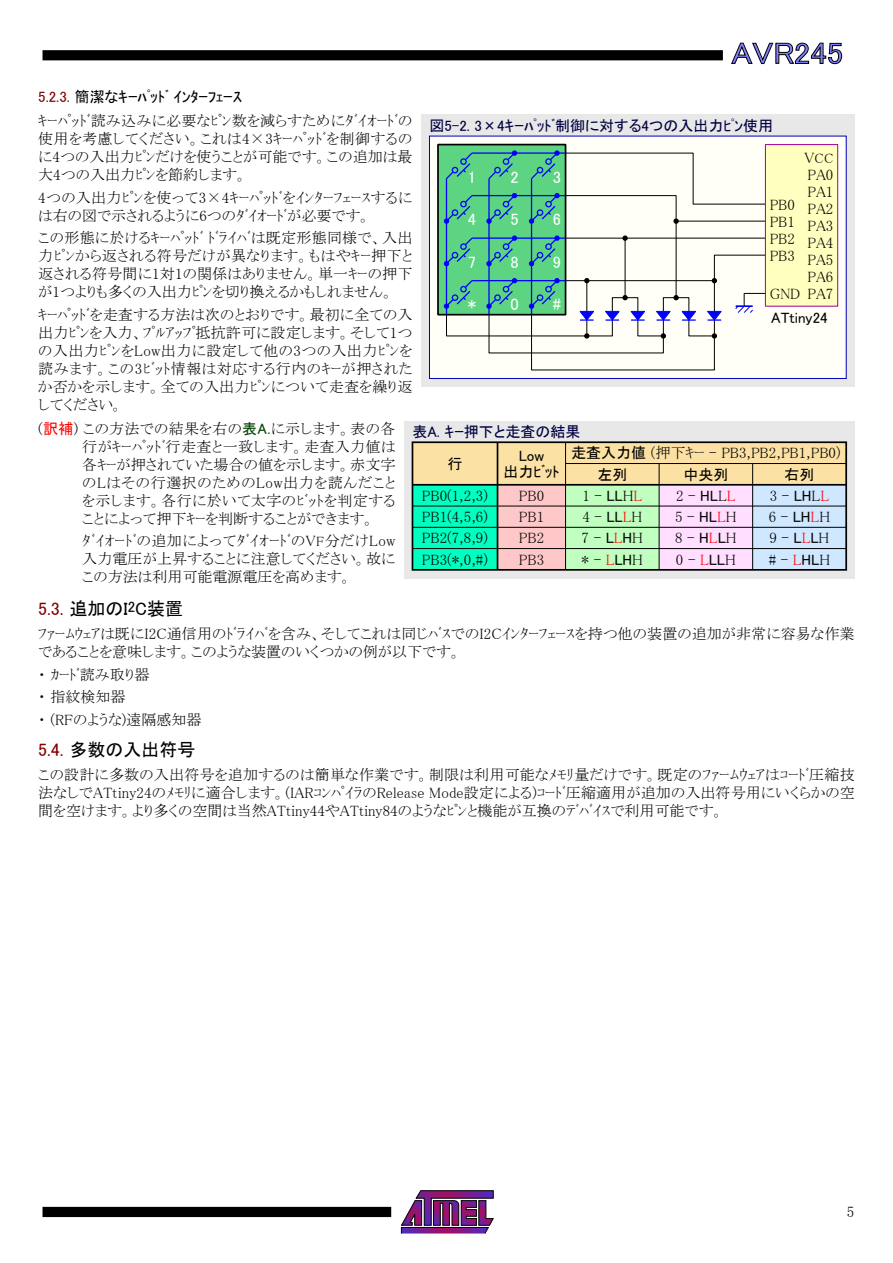
<style>
.page{position:relative;width:893px;height:1263px;background:#fff}
.page>*{position:absolute;margin:0;border:0;box-sizing:border-box;transform-origin:0 0}
.t1{font:30px "MS P Gothic";color:#8080ff;scale:1.1 1}
.t2{font:18px "MS P Gothic";color:#000}
.t3{font:16.5px "MS P Gothic";color:#fff}
.t4{font:15px/18px "MS P Mincho";color:#000;text-align:justify}
.t5{font:15px/18px "MS P Mincho";letter-spacing:.02em;color:#000}
.t6{font:15px/16.5px "MS P Gothic";color:#000;text-align:center}
.t7{font:15px "MS P Gothic";color:#000040}
.t8{font:13.5px "MS P Mincho";color:#000}
.s1{color:#800000}
.s2{font-family:"MS P Gothic";color:#f00}
.s3{font-family:"MS P Gothic";color:#004000}
.s4{font-size:13.5px}
.s5{font-size:15px}
.s6{font-family:"MS P Gothic"}
.s7{color:#f00}
</style>
<div class="page">
<svg style="left:401px;top:1190px;width:93px;height:44px"></svg>
<div style="left:43px;top:1207px;width:348px;height:10px;background:#000"></div>
<div style="left:43px;top:50px;width:680px;height:10px;background:#000"></div>
<svg style="left:731px;top:43px;width:111px;height:21px"></svg>
<div style="left:421px;top:115px;width:434px;height:272px;background:#e8e8e8"></div>
<div style="left:429px;top:136px;width:417px;height:242px;background:#fffff7"></div>
<div style="left:429px;top:136px;width:418px;height:243px;border:1px solid #0000c0"></div>
<div style="left:438px;top:145px;width:128px;height:170px;background:#5cd481"></div>
<div style="left:437px;top:144px;width:129px;height:171px;border:2px solid #000"></div>
<svg style="left:444px;top:150px;width:321px;height:221px"></svg>
<div style="left:765px;top:145px;width:73px;height:161px;background:#ffffc0"></div>
<div style="left:765px;top:144px;width:73px;height:163px;border:1px solid #a000a0"></div>
<div style="left:404px;top:421px;width:451px;height:157px;background:#e8e8e8"></div>
<div style="left:497px;top:485px;width:69px;height:85px;background:#ffc8c8"></div>
<div style="left:412px;top:485px;width:85px;height:85px;background:#00ffc0"></div>
<div style="left:566px;top:485px;width:93px;height:85px;background:#c0ffc0"></div>
<div style="left:659px;top:485px;width:94px;height:85px;background:#ffdeff"></div>
<div style="left:753px;top:485px;width:93px;height:85px;background:#d0e8ff"></div>
<div style="left:412px;top:442px;width:434px;height:43px;background:#fce1a4"></div>
<div style="left:412px;top:441px;width:435px;height:130px;border:2px solid #000"></div>
<hr style="left:497px;top:442px;width:1px;height:128px;background:#000">
<hr style="left:565px;top:442px;width:1px;height:128px;background:#000">
<hr style="left:659px;top:463px;width:1px;height:107px;background:#000">
<hr style="left:752px;top:463px;width:1px;height:107px;background:#000">
<hr style="left:412px;top:484px;width:434px;height:2px;background:#000">
<hr style="left:412px;top:506px;width:434px;height:1px;background:#000">
<hr style="left:412px;top:527px;width:434px;height:1px;background:#000">
<hr style="left:412px;top:548px;width:434px;height:1px;background:#000">
<hr style="left:566px;top:463px;width:280px;height:1px;background:#000">
<h1 class="t1" style="left:731px;top:38px;width:103px">AVR245</h1>
<p class="t6" style="left:38px;top:89px;width:206px"><span class="s1">5.2.3.</span> 簡潔なｷｰﾊﾟｯﾄﾞ ｲﾝﾀｰﾌｪｰｽ</p>
<p class="t4" style="left:38px;top:112px;width:376px">ｷｰﾊﾟｯﾄﾞ読み込みに必要なﾋﾟﾝ数を減らすためにﾀﾞｲｵｰﾄﾞの使用を考慮してください。これは4×3ｷｰﾊﾟｯﾄﾞを制御するのに4つの入出力ﾋﾟﾝだけを使うことが可能です。この追加は最大4つの入出力ﾋﾟﾝを節約します。</p>
<p class="t5" style="left:38px;top:188px;width:376px">4つの入出力ﾋﾟﾝを使って3×4ｷｰﾊﾟｯﾄﾞをｲﾝﾀｰﾌｪｰｽするには右の図で示されるように6つのﾀﾞｲｵｰﾄﾞが必要です。</p>
<p class="t4" style="left:38px;top:229px;width:376px">この形態に於けるｷｰﾊﾟｯﾄﾞ ﾄﾞﾗｲﾊﾞは既定形態同様で、入出力ﾋﾟﾝから返される符号だけが異なります。もはやｷｰ押下と返される符号間に1対1の関係はありません。単一ｷｰの押下が1つよりも多くの入出力ﾋﾟﾝを切り換えるかもしれません。</p>
<p class="t4" style="left:38px;top:305px;width:376px">ｷｰﾊﾟｯﾄﾞを走査する方法は次のとおりです。最初に全ての入出力ﾋﾟﾝを入力、ﾌﾟﾙｱｯﾌﾟ抵抗許可に設定します。そして1つの入出力ﾋﾟﾝをLow出力に設定して他の3つの入出力ﾋﾟﾝを読みます。この3ﾋﾞｯﾄ情報は対応する行内のｷｰが押されたか否かを示します。全ての入出力ﾋﾟﾝについて走査を繰り返してください。</p>
<p class="t4" style="left:82px;top:419px;width:315px;text-indent:-44px">(<span class="s2">訳補</span>) この方法での結果を右の<span class="s3">表A.</span>に示します。表の各行がｷｰﾊﾟｯﾄﾞ行走査と一致します。走査入力値は各ｷｰが押されていた場合の値を示します。赤文字のLはその行選択のためのLow出力を読んだことを示します。各行に於いて太字のﾋﾞｯﾄを判定することによって押下ｷｰを判断することができます。</p>
<p class="t4" style="left:82px;top:532px;width:315px">ﾀﾞｲｵｰﾄﾞの追加によってﾀﾞｲｵｰﾄﾞのV<span class="s4">F</span>分だけLow入力電圧が上昇することに注意してください。故にこの方法は利用可能電源電圧を高めます。</p>
<p class="t7" style="left:429px;top:118px;width:345px">図5-2. 3×4ｷｰﾊﾟｯﾄﾞ制御に対する4つの入出力ﾋﾟﾝ使用</p>
<p class="t3" style="left:468px;top:169px;width:10px">1</p>
<p class="t3" style="left:510px;top:169px;width:10px">2</p>
<p class="t3" style="left:553px;top:169px;width:10px">3</p>
<p class="t3" style="left:468px;top:211px;width:10px">4</p>
<p class="t3" style="left:510px;top:211px;width:10px">5</p>
<p class="t3" style="left:553px;top:211px;width:10px">6</p>
<p class="t3" style="left:468px;top:254px;width:10px">7</p>
<p class="t3" style="left:510px;top:254px;width:10px">8</p>
<p class="t3" style="left:553px;top:254px;width:10px">9</p>
<p class="t3" style="left:468px;top:296px;width:52px">* 0</p>
<p class="t3" style="left:553px;top:296px;width:10px">#</p>
<p class="t8" style="left:805px;top:151px;width:30px"><span class="s5">V</span>CC</p>
<p class="t4" style="left:807px;top:166px;width:27px;line-height:17px">PA0<br>PA1<br>PA2<br>PA3</p>
<p class="t4" style="left:770px;top:195px;width:27px">PB0</p>
<p class="t4" style="left:770px;top:213px;width:27px;line-height:17px">PB1<br>PB2<br>PB3</p>
<p class="t4" style="left:807px;top:234px;width:27px;line-height:17px">PA4<br>PA5<br>PA6<br>PA7</p>
<p class="t4" style="left:770px;top:284px;width:32px">GND</p>
<p class="t6" style="left:771px;top:309px;width:58px">ATtiny24</p>
<p class="t7" style="left:412px;top:424px;width:169px">表A. ｷｰ押下と走査の結果</p>
<p class="t4" style="left:571px;top:444px;width:271px"><span class="s6">走査入力値</span> (押下ｷｰ - PB3,PB2,PB1,PB0)</p>
<p class="t6" style="left:447px;top:455px;width:16px">行</p>
<p class="t6" style="left:504px;top:447px;width:57px">Low<br>出力ﾋﾞｯﾄ</p>
<p class="t6" style="left:597px;top:466px;width:31px">左列</p>
<p class="t6" style="left:683px;top:466px;width:46px">中央列</p>
<p class="t6" style="left:784px;top:466px;width:31px">右列</p>
<p class="t4" style="left:422px;top:486px;width:68px">PB0(1,2,3)</p>
<p class="t4" style="left:519px;top:486px;width:27px">PB0</p>
<p class="t4" style="left:582px;top:486px;width:61px">1 - <span class="s6">LL</span>H<span class="s7">L</span></p>
<p class="t4" style="left:676px;top:486px;width:61px">2 - <span class="s6">HL</span>L<span class="s7">L</span></p>
<p class="t4" style="left:770px;top:486px;width:61px">3 - <span class="s6">LH</span>L<span class="s7">L</span></p>
<p class="t4" style="left:422px;top:508px;width:68px">PB1(4,5,6)</p>
<p class="t4" style="left:519px;top:508px;width:27px">PB1</p>
<p class="t4" style="left:582px;top:508px;width:61px">4 - <span class="s6">LL</span><span class="s7">L</span>H</p>
<p class="t4" style="left:675px;top:508px;width:63px">5 - <span class="s6">HL</span><span class="s7">L</span>H</p>
<p class="t4" style="left:769px;top:508px;width:63px">6 - <span class="s6">LH</span><span class="s7">L</span>H</p>
<p class="t4" style="left:422px;top:529px;width:68px">PB2(7,8,9)</p>
<p class="t4" style="left:519px;top:529px;width:27px">PB2</p>
<p class="t4" style="left:582px;top:529px;width:63px">7 - <span class="s6">L</span><span class="s7">L</span><span class="s6">H</span>H</p>
<p class="t4" style="left:675px;top:529px;width:63px">8 - <span class="s6">H</span><span class="s7">L</span><span class="s6">L</span>H</p>
<p class="t4" style="left:769px;top:529px;width:61px">9 - <span class="s6">L</span><span class="s7">L</span><span class="s6">L</span>H</p>
<p class="t4" style="left:422px;top:550px;width:68px">PB3(*,0,#)</p>
<p class="t4" style="left:519px;top:550px;width:27px">PB3</p>
<p class="t4" style="left:582px;top:550px;width:63px">* - <span class="s7">L</span><span class="s6">LH</span>H</p>
<p class="t4" style="left:676px;top:550px;width:61px">0 - <span class="s7">L</span><span class="s6">LL</span>H</p>
<p class="t4" style="left:769px;top:550px;width:63px"># - <span class="s7">L</span><span class="s6">HL</span>H</p>
<p class="t2" style="left:38px;top:600px;width:146px"><span class="s1">5.3.</span> 追加のI<sup>2</sup>C装置</p>
<p class="t4" style="left:38px;top:625px;width:818px">ﾌｧｰﾑｳｪｱは既にI2C通信用のﾄﾞﾗｲﾊﾞを含み、そしてこれは同じﾊﾞｽでのI2Cｲﾝﾀｰﾌｪｰｽを持つ他の装置の追加が非常に容易な作業であることを意味します。このような装置のいくつかの例が以下です。</p>
<p class="t4" style="left:38px;top:663px;width:165px;line-height:22.5px;text-align:left">・ ｶｰﾄﾞ読み取り器<br>・ 指紋検知器<br>・ (RFのような)遠隔感知器</p>
<p class="t2" style="left:38px;top:741px;width:159px"><span class="s1">5.4.</span> 多数の入出符号</p>
<p class="t4" style="left:38px;top:766px;width:818px">この設計に多数の入出符号を追加するのは簡単な作業です。制限は利用可能なﾒﾓﾘ量だけです。既定のﾌｧｰﾑｳｪｱはｺｰﾄﾞ圧縮技法なしでATtiny24のﾒﾓﾘに適合します。(IARｺﾝﾊﾟｲﾗのRelease Mode設定による)ｺｰﾄﾞ圧縮適用が追加の入出符号用にいくらかの空間を空けます。より多くの空間は当然ATtiny44やATtiny84のようなﾋﾟﾝと機能が互換のﾃﾞﾊﾞｲｽで利用可能です。</p>
<p class="t4" style="left:847px;top:1202px;width:9px">5</p>
</div>
